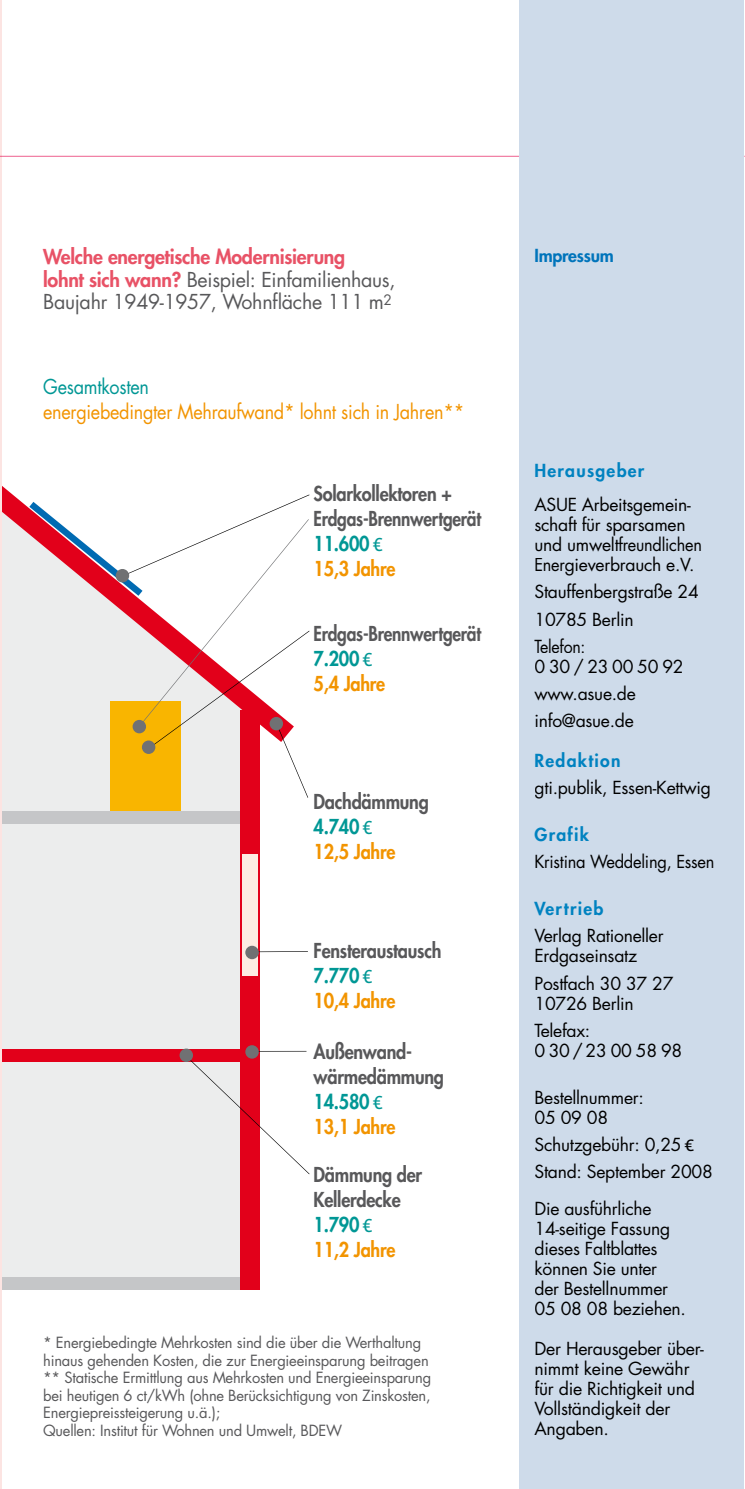
<style>
.page{position:relative;width:745px;height:1489px;background:#fff}
.page>*{position:absolute;margin:0;border:0;box-sizing:border-box;transform-origin:0 0}
.t1{font:800 20px/25px "Futura";letter-spacing:-.015em;color:#58585a;scale:.9 1}
.t2{font:20px/22.5px "Futura";letter-spacing:-.015em;color:#58585a}
.t3{font:20px "Futura";letter-spacing:-.015em;color:#f29400;scale:.9 1}
.t4{font:800 20px/25px "Futura";letter-spacing:-.015em;color:#58585a;scale:.86 1}
.t5{font:20px "Futura";letter-spacing:-.015em;color:#009795;scale:.9 1}
.t6{font:17.5px/20px "Futura";letter-spacing:-.015em;color:#000}
.t7{font:800 17.5px "Futura";letter-spacing:.07em;color:#0082c0}
.t8{font:17.5px "Futura";letter-spacing:-.015em;color:#000;scale:.94 1}
.t9{font:800 17.5px "Futura";letter-spacing:-.015em;color:#0074bb}
.t10{font:15px/17.5px "Futura";letter-spacing:-.015em;color:#58585a}
.s1{font-weight:800;color:#e85266}
.s2{color:#009795}
.s3{font-family:"The Sans B5 Plain";font-weight:400;color:#009795}
.s4{color:#f29400}
.s5{font-family:"The Sans B5 Plain"}
</style>
<div class="page">
<div style="left:2px;top:742px;width:238px;height:534px;background:#eceded"></div>
<div style="left:0;top:810px;width:252px;height:13px;background:#c5c6c8"></div>
<div style="left:0;top:1049px;width:252px;height:13px;background:#e2001a"></div>
<div style="left:0;top:1276px;width:252px;height:13px;background:#c5c6c8"></div>
<div style="left:240px;top:709px;width:19px;height:580px;background:#e2001a"></div>
<div style="left:242px;top:854px;width:15px;height:121px;background:#fdece3"></div>
<div style="left:110px;top:701px;width:71px;height:109px;background:#f9b500"></div>
<svg style="left:2px;top:486px;width:27px;height:256px;background:#ebd5d8"></svg>
<svg style="left:245px;top:1045px;width:13px;height:13px"></svg>
<hr style="left:259px;top:951px;width:49px;height:1px;background:#000">
<div style="left:245px;top:945px;width:13px;height:14px;background:#707173;border-radius:50%"></div>
<svg style="left:186px;top:1050px;width:123px;height:124px"></svg>
<div style="left:179px;top:1048px;width:14px;height:13px;background:#707173;border-radius:50%"></div>
<svg style="left:29px;top:494px;width:280px;height:303px"></svg>
<div style="left:269px;top:717px;width:14px;height:13px;background:#707173;border-radius:50%"></div>
<hr style="left:0;top:0;width:2px;height:1488px;background:#fce4e2">
<svg style="left:0;top:76px;width:744px;height:80px"></svg>
<div style="left:519px;top:0;width:224px;height:1488px;background:#cedbea"></div>
<p class="t2" style="left:43px;top:245px;width:353px"><span class="s1">Welche energetische Modernisierung<br>lohnt sich wann?</span> Beispiel: Einfamilienhaus,<br>Baujahr 1949-1957, Wohnfläche 111 m<sup>2</sup></p>
<p class="t5" style="left:43px;top:374px;width:119px">Gesamtkosten</p>
<p class="t3" style="left:43px;top:399px;width:469px">energiebedingter Mehraufwand* lohnt sich in Jahren**</p>
<p class="t1" style="left:313px;top:481px;width:187px">Solarkollektoren +<br>Erdgas-Brennwertgerät<br><span class="s2">11.600</span> <span class="s3">€<br></span><span class="s4">15,3 Jahre</span></p>
<p class="t4" style="left:313px;top:621px;width:196px">Erdgas-Brennwertgerät<br><span class="s2">7.200</span> <span class="s3">€<br></span><span class="s4">5,4 Jahre</span></p>
<p class="t1" style="left:313px;top:788px;width:129px">Dachdämmung<br><span class="s2">4.740</span> <span class="s3">€<br></span><span class="s4">12,5 Jahre</span></p>
<p class="t1" style="left:313px;top:938px;width:143px">Fensteraustausch<br><span class="s2">7.770</span> <span class="s3">€<br></span><span class="s4">10,4 Jahre</span></p>
<p class="t1" style="left:313px;top:1039px;width:146px">Außenwand&shy;wärmedämmung<br><span class="s2">14.580</span> <span class="s3">€<br></span><span class="s4">13,1 Jahre</span></p>
<p class="t1" style="left:313px;top:1162px;width:122px">Dämmung der<br>Kellerdecke<br><span class="s2">1.790</span> <span class="s3">€<br></span><span class="s4">11,2 Jahre</span></p>
<p class="t10" style="left:43px;top:1333px;width:389px">* Energiebedingte Mehrkosten sind die über die Werthaltung hinaus gehenden Kosten, die zur Energieeinsparung beitragen ** Statische Ermittlung aus Mehrkosten und Energieeinsparung bei heutigen 6 ct/kWh (ohne Berücksichtigung von Zinskosten, Energiepreissteigerung u.ä.);<br>Quellen: Institut für Wohnen und Umwelt, BDEW</p>
<p class="t9" style="left:534px;top:244px;width:81px">Impressum</p>
<p class="t7" style="left:534px;top:459px;width:111px">Herausgeber</p>
<p class="t6" style="left:534px;top:495px;width:169px">ASUE Arbeitsgemein&shy;schaft für sparsa men und umwelt freund lichen<br>Ener gie ver brauch e.V.</p>
<p class="t6" style="left:534px;top:578px;width:166px;line-height:27px">Stauffenbergstraße 24<br>10785 Berlin<br>Telefon:</p>
<p class="t6" style="left:534px;top:653px;width:151px;line-height:27px">0 30 / 23 00 50 92 www.asue.de info@asue.de</p>
<p class="t7" style="left:534px;top:749px;width:87px">Redaktion</p>
<p class="t6" style="left:534px;top:777px;width:178px">gti.publik, Essen-Kettwig</p>
<p class="t7" style="left:534px;top:823px;width:56px">Grafik</p>
<p class="t8" style="left:534px;top:850px;width:193px">Kristina Weddeling, Essen</p>
<p class="t7" style="left:534px;top:897px;width:70px">Vertrieb</p>
<p class="t6" style="left:534px;top:926px;width:131px">Verlag Rationeller<br>Erdgaseinsatz</p>
<p class="t6" style="left:534px;top:973px;width:140px">Postfach 30 37 27<br>10726 Berlin</p>
<p class="t6" style="left:534px;top:1020px;width:149px">Telefax:<br>0 30 / 23 00 58 98</p>
<p class="t6" style="left:534px;top:1087px;width:111px">Bestellnummer:<br>05 09 08</p>
<p class="t6" style="left:534px;top:1130px;width:180px;line-height:27px">Schutzgebühr: 0,25 <span class="s5">€<br></span>Stand: September 2008</p>
<p class="t6" style="left:534px;top:1198px;width:153px">Die ausführliche<br>14-seitige Fassung dieses Faltblattes können Sie unter der Bestellnummer<br>05 08 08 beziehen.</p>
<p class="t6" style="left:534px;top:1338px;width:171px">Der Herausgeber über&shy;nimmt keine Gewähr für die Richtigkeit und<br>Vollständigkeit der<br>Angaben.</p>
</div>
